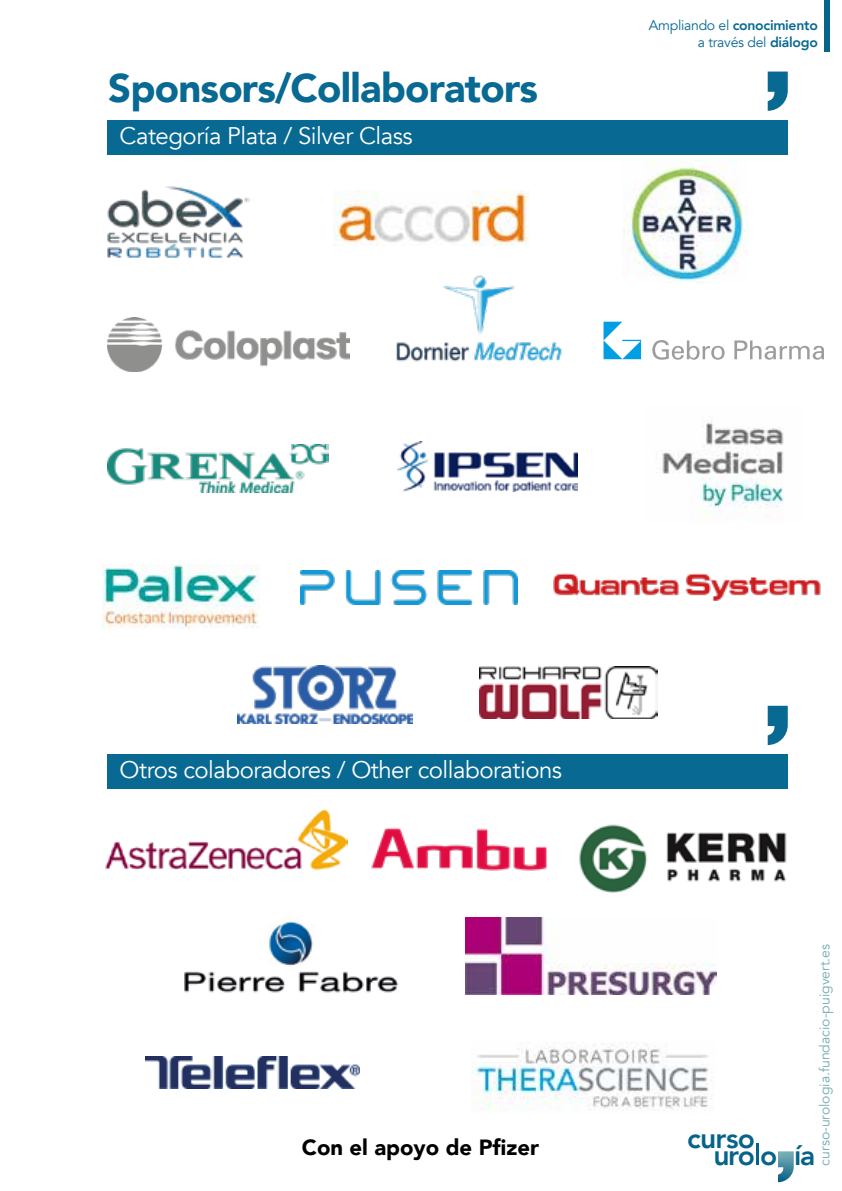
<style>
.page{position:relative;width:842px;height:1191px;background:#fff}
.page>*{position:absolute;margin:0;border:0;box-sizing:border-box;transform-origin:0 0}
.t1{font:900 40px "Avenir";letter-spacing:-.02em;color:#086992}
.t2{font:800 28.2px "Avenir";letter-spacing:-.02em;color:#066389}
.t3{font:24px "Avenir";letter-spacing:-.02em;color:#fff}
.t4{font:900 22px "Avenir";letter-spacing:-.005em;color:#000}
.t5{font:14px/16.8px "Avenir";letter-spacing:-.02em;color:#086992;text-align:right}
.t6{font:14px "Avenir";color:#74adb4}
.s1{font-weight:800}
</style>
<div class="page">
<hr style="left:756px;top:1142px;width:3px;height:22px;background:#066389">
<svg style="left:778px;top:1151px;width:16px;height:31px"></svg>
<div style="left:824px;top:0;width:6px;height:51px;background:#066389"></div>
<img style="left:480px;top:667px;width:177px;height:51px">
<div style="left:107px;top:120px;width:681px;height:34px;background:#086992"></div>
<svg style="left:768px;top:72px;width:20px;height:39px"></svg>
<div style="left:107px;top:754px;width:681px;height:34px;background:#086992"></div>
<svg style="left:768px;top:706px;width:20px;height:39px"></svg>
<img style="left:107px;top:186px;width:143px;height:72px">
<img style="left:397px;top:441px;width:180px;height:51px">
<img style="left:579px;top:824px;width:208px;height:68px">
<img style="left:146px;top:1056px;width:213px;height:32px">
<img style="left:662px;top:422px;width:122px;height:97px">
<img style="left:622px;top:161px;width:123px;height:120px">
<img style="left:396px;top:275px;width:166px;height:87px">
<img style="left:107px;top:444px;width:221px;height:49px">
<img style="left:333px;top:191px;width:197px;height:54px">
<img style="left:102px;top:564px;width:158px;height:64px">
<img style="left:553px;top:573px;width:268px;height:28px">
<img style="left:237px;top:666px;width:175px;height:57px">
<img style="left:107px;top:317px;width:242px;height:54px">
<img style="left:371px;top:828px;width:176px;height:43px">
<img style="left:466px;top:917px;width:250px;height:77px">
<img style="left:471px;top:1042px;width:242px;height:69px">
<img style="left:105px;top:809px;width:242px;height:62px">
<img style="left:184px;top:921px;width:215px;height:72px">
<svg style="left:652px;top:340px;width:72px;height:20px"></svg>
<svg style="left:734px;top:340px;width:90px;height:20px"></svg>
<svg style="left:603px;top:322px;width:38px;height:37px"></svg>
<img style="left:301px;top:570px;width:216px;height:34px">
<h1 class="t1" style="left:108px;top:54px;width:431px">Sponsors/Collaborators</h1>
<p class="t3" style="left:120px;top:121px;width:295px">Categoría Plata / Silver Class</p>
<p class="t5" style="left:649px;top:17px;width:171px">Ampliando el <span class="s1">conocimiento </span>a través del <span class="s1">diálogo</span></p>
<p class="t3" style="left:120px;top:755px;width:444px">Otros colaboradores / Other collaborations</p>
<p class="t4" style="left:302px;top:1128px;width:239px">Con el apoyo de Pfizer</p>
<p class="t6" style="left:816px;top:1165px;width:223px;rotate:-90deg">curso-urologia.fundacio-puigvert.es</p>
<p class="t2" style="left:687px;top:1116px;width:70px">curso</p>
<p class="t2" style="left:713px;top:1133px;width:103px">uro o ía</p>
</div>
